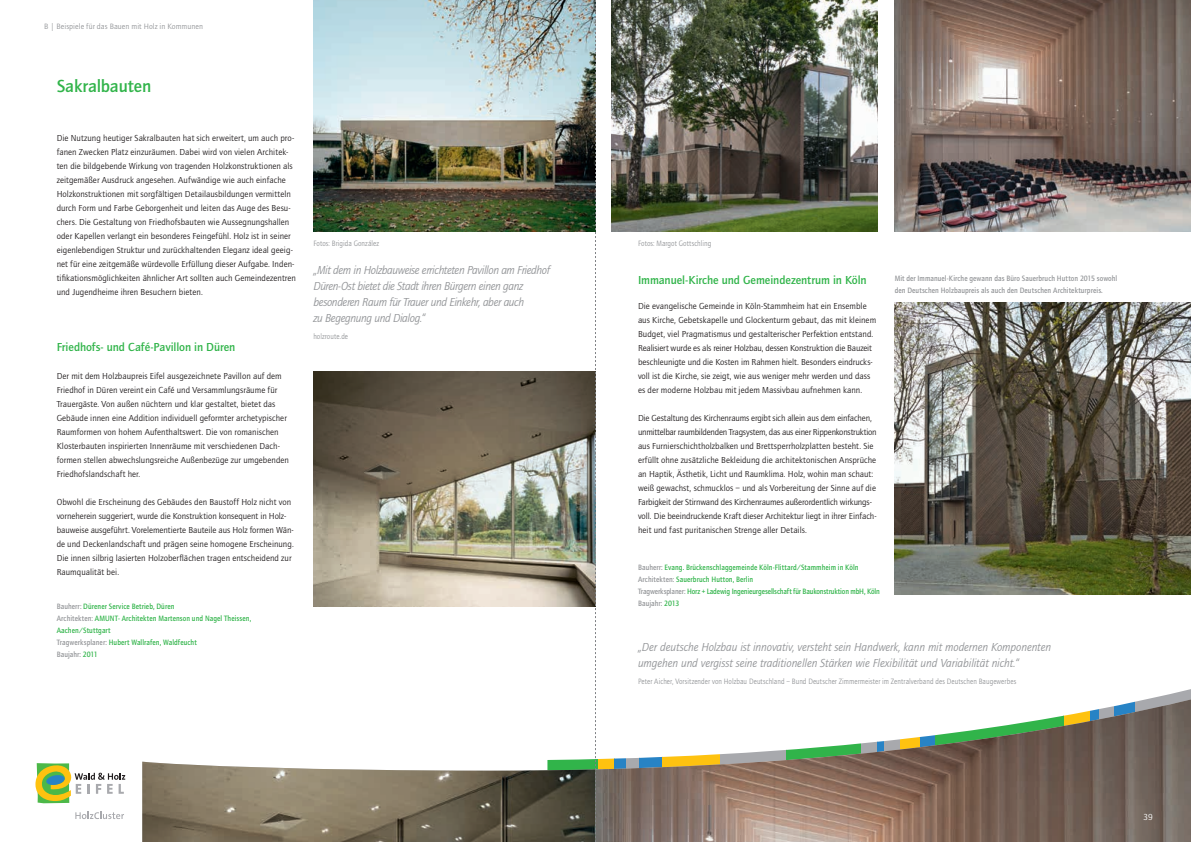
<style>
.page{position:relative;width:1191px;height:842px;background:#fff}
.page>*{position:absolute;margin:0;border:0;box-sizing:border-box;transform-origin:0 0}
.t1{font:500 18px "Quay Sans EF";letter-spacing:-.005em;color:#31b44a}
.t2{font:italic 12px/16px "Quay Sans EF";letter-spacing:-.015em;color:#939598;scale:.96 1}
.t3{font:italic 12px/16px "Quay Sans EF";letter-spacing:-.035em;color:#939598;scale:.96 1}
.t4{font:500 12px "Quay Sans EF";letter-spacing:-.005em;color:#31b44a}
.t5{font:9px/14px "Quay Sans EF";letter-spacing:.005em;color:#231f20}
.t6{font:9px "Quay Sans EF";color:#fff}
.t7{font:500 8px/12px "Quay Sans EF";letter-spacing:.01em;color:#31b44a;scale:.9 1}
.t8{font:8px "Quay Sans EF";letter-spacing:.01em;color:#939598;scale:.9 1}
.t9{font:500 8px/12px "Quay Sans EF";letter-spacing:.01em;color:#939598;scale:.9 1}
.t10{font:8px "Quay Sans EF";letter-spacing:.01em;color:#939598}
.s1{color:#939598}
</style>
<div class="page">
<svg style="left:35px;top:763px;width:90px;height:40px"></svg>
<svg style="left:75px;top:812px;width:49px;height:7px"></svg>
<img style="left:612px;top:0;width:265px;height:232px">
<img style="left:894px;top:0;width:297px;height:232px">
<img style="left:894px;top:303px;width:297px;height:291px">
<svg style="left:1157px;top:689px;width:34px;height:8px"></svg>
<img style="left:596px;top:699px;width:595px;height:143px">
<img style="left:142px;top:0;width:454px;height:842px">
<p class="t10" style="left:44px;top:22px;width:160px">B | Beispiele für das Bauen mit Holz in Kommunen</p>
<h1 class="t1" style="left:57px;top:76px;width:96px">Sakralbauten</h1>
<p class="t5" style="left:57px;top:131px;width:241px">Die Nutzung heutiger Sakralbauten hat sich erweitert, um auch pro&shy;fanen Zwecken Platz einzuräumen. Dabei wird von vielen Architek&shy;ten die bildgebende Wirkung von tragenden Holzkonstruktionen als zeitgemäßer Ausdruck angesehen. Aufwändige wie auch einfache Holzkonstruktionen mit sorgfältigen Detailausbildungen vermitteln durch Form und Farbe Geborgenheit und leiten das Auge des Besu&shy;chers. Die Gestaltung von Friedhofsbauten wie Aussegnungshallen oder Kapellen verlangt ein besonderes Feingefühl. Holz ist in seiner eigenlebendigen Struktur und zurückhaltenden Eleganz ideal geeig&shy;net für eine zeitgemäße würdevolle Erfüllung dieser Aufgabe. Inden&shy;tifikationsmöglichkeiten ähnlicher Art sollten auch Gemeindezentren und Jugendheime ihren Besuchern bieten.</p>
<h2 class="t4" style="left:57px;top:340px;width:180px">Friedhofs- und Café-Pavillon in Düren</h2>
<p class="t5" style="left:57px;top:369px;width:234px">Der mit dem Holzbaupreis Eifel ausgezeichnete Pavillon auf dem Friedhof in Düren vereint ein Café und Versammlungsräume für Trauergäste. Von außen nüchtern und klar gestaltet, bietet das Gebäude innen eine Addition individuell geformter archetypischer Raumformen von hohem Aufenthaltswert. Die von romanischen Klosterbauten inspirierten Innenräume mit verschiedenen Dach&shy;formen stellen abwechslungsreiche Außenbezüge zur umgebenden Friedhofslandschaft her.</p>
<p class="t5" style="left:57px;top:495px;width:239px">Obwohl die Erscheinung des Gebäudes den Baustoff Holz nicht von vorneherein suggeriert, wurde die Konstruktion konsequent in Holz&shy;bauweise ausgeführt. Vorelementierte Bauteile aus Holz formen Wän&shy;de und Deckenlandschaft und prägen seine homogene Erscheinung.<br>Die innen silbrig lasierten Holzoberflächen tragen entscheidend zur Raumqualität bei.</p>
<p class="t7" style="left:57px;top:600px;width:218px"><span class="s1">Bauherr:</span> Dürener Service Betrieb, Düren<br><span class="s1">Architekten:</span> AMUNT- Architekten Martenson und Nagel Theissen, Aachen/Stuttgart<br><span class="s1">Tragwerksplaner:</span> Hubert Wallrafen, Waldfeucht<br><span class="s1">Baujahr:</span> 2011</p>
<p class="t8" style="left:313px;top:239px;width:75px">Fotos: Brigida González</p>
<p class="t8" style="left:638px;top:239px;width:83px">Fotos: Margot Gottschling</p>
<h2 class="t3" style="left:313px;top:262px;width:248px">„Mit dem in Holzbauweise errichteten Pavillon am Friedhof Düren-Ost bietet die Stadt ihren Bürgern einen ganz besonderen Raum für Trauer und Einkehr, aber auch<br>zu Begegnung und Dialog.“</h2>
<p class="t8" style="left:313px;top:332px;width:40px">holzroute.de</p>
<h2 class="t4" style="left:638px;top:273px;width:230px">Immanuel-Kirche und Gemeindezentrum in Köln</h2>
<p class="t5" style="left:638px;top:299px;width:240px">Die evangelische Gemeinde in Köln-Stammheim hat ein Ensemble aus Kirche, Gebetskapelle und Glockenturm gebaut, das mit kleinem Budget, viel Pragmatismus und gestalterischer Perfektion entstand.<br>Realisiert wurde es als reiner Holzbau, dessen Konstruktion die Bauzeit beschleunigte und die Kosten im Rahmen hielt. Besonders eindrucks&shy;voll ist die Kirche, sie zeigt, wie aus weniger mehr werden und dass es der moderne Holzbau mit jedem Massivbau aufnehmen kann.</p>
<p class="t5" style="left:638px;top:411px;width:240px">Die Gestaltung des Kirchenraums ergibt sich allein aus dem einfachen, unmittelbar raumbildenden Tragsystem, das aus einer Rippenkonstruktion aus Furnierschichtholzbalken und Brettsperrholzplatten besteht. Sie erfüllt ohne zusätzliche Bekleidung die architektonischen Ansprüche an Haptik, Ästhetik, Licht und Raumklima. Holz, wohin man schaut: weiß gewachst, schmucklos – und als Vorbereitung der Sinne auf die Farbigkeit der Stirnwand des Kirchenraumes außerordentlich wirkungs&shy;voll. Die beeindruckende Kraft dieser Architektur liegt in ihrer Einfach&shy;heit und fast puritanischen Strenge aller Details.</p>
<p class="t7" style="left:638px;top:561px;width:270px"><span class="s1">Bauherr:</span> Evang. Brückenschlaggemeinde Köln-Flittard/Stammheim in Köln <span class="s1">Architekten:</span> Sauerbruch Hutton, Berlin<br><span class="s1">Tragwerksplaner:</span> Horz + Ladewig Ingenieurgesellschaft für Baukonstruktion mbH, Köln <span class="s1">Baujahr:</span> 2013</p>
<p class="t9" style="left:894px;top:272px;width:249px">Mit der Immanuel-Kirche gewann das Büro Sauerbruch Hutton 2015 sowohl den Deutschen Holzbaupreis als auch den Deutschen Architekturpreis.</p>
<h2 class="t2" style="left:638px;top:639px;width:432px">„Der deutsche Holzbau ist innovativ, versteht sein Handwerk, kann mit modernen Komponenten umgehen und vergisst seine traditionellen Stärken wie Flexibilität und Variabilität nicht.“</h2>
<p class="t8" style="left:638px;top:677px;width:422px">Peter Aicher, Vorsitzender von Holzbau Deutschland – Bund Deutscher Zimmermeister im Zentralverband des Deutschen Baugewerbes</p>
<p class="t6" style="left:1143px;top:812px;width:11px">39</p>
</div>
